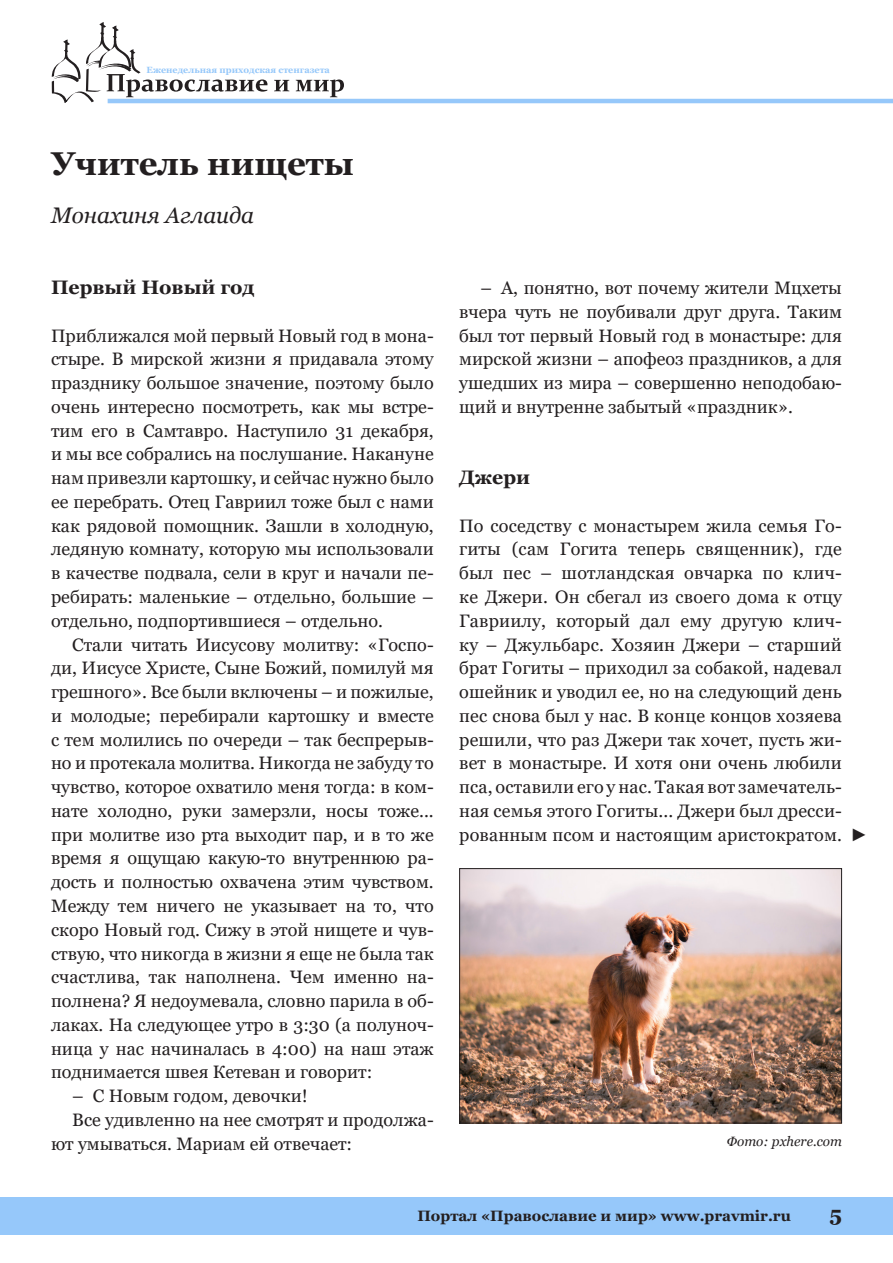
<style>
.page{position:relative;width:893px;height:1263px;background:#fff}
.page>*{position:absolute;margin:0;border:0;box-sizing:border-box;transform-origin:0 0}
.Zagolovok{font:700 33px "Georgia";color:#231f20}
.Author{font:italic 22.5px "Georgia";color:#231f20}
.t1{font:700 21px "Georgia";color:#231f20}
.Podzagolovok{font:700 19.5px "Georgia";color:#231f20}
.Text{font:18px/23.7px "Georgia";color:#231f20;text-align:justify}
.Text_first{font:18px/23.7px "Georgia";letter-spacing:.005em;color:#231f20;text-align:justify}
.Text-2{font:18px "Arial";color:#231f20}
.t2{font:700 15px "Georgia";color:#231f20}
.Podpis_pod_photo{font:italic 13.5px "Georgia";color:#231f20}
.t3{font:700 9px "Georgia";color:#96c8fa}
</style>
<div class="page">
<svg style="left:52px;top:22px;width:215px;height:81px"></svg>
<svg style="left:274px;top:80px;width:15px;height:11px"></svg>
<svg style="left:296px;top:79px;width:48px;height:18px"></svg>
<hr style="left:108px;top:99px;width:785px;height:4px;background:#96c8fa">
<div style="left:0;top:1197px;width:893px;height:37px;background:#96c8fa"></div>
<img style="left:461px;top:870px;width:379px;height:251px">
<div style="left:459px;top:868px;width:383px;height:255px;border:1px solid #231f20"></div>
<p class="t3" style="left:147px;top:64px;width:185px">Еженедельная приходская стенгазета</p>
<p class="Zagolovok" style="left:51px;top:142px;width:305px">Учитель нищеты</p>
<p class="Author" style="left:51px;top:201px;width:205px">Монахиня Аглаида</p>
<p class="Podzagolovok" style="left:51px;top:275px;width:205px">Первый Новый год</p>
<p class="Text_first" style="left:51px;top:324px;width:384px">Приближался мой первый Новый год в мона&shy;стыре. В мирской жизни я придавала этому празднику большое значение, поэтому было очень интересно посмотреть, как мы встре&shy;тим его в Самтавро. Наступило 31 декабря, и мы все собрались на послушание. Накануне нам привезли картошку, и сейчас нужно было ее перебрать. Отец Гавриил тоже был с нами как рядовой помощник. Зашли в холодную, ледяную комнату, которую мы использовали в качестве подвала, сели в круг и начали пе&shy;ребирать: маленькие – отдельно, большие – отдельно, подпортившиеся – отдельно.</p>
<p class="Text" style="left:51px;top:633px;width:384px;text-indent:21px">Стали читать Иисусову молитву: «Госпо&shy;ди, Иисусе Христе, Сыне Божий, помилуй мя грешного». Все были включены – и пожилые, и молодые; перебирали картошку и вместе с тем молились по очереди – так беспрерыв&shy;но и протекала молитва. Никогда не забуду то чувство, которое охватило меня тогда: в ком&shy;нате холодно, руки замерзли, носы тоже... при молитве изо рта выходит пар, и в то же время я ощущаю какую-то внутреннюю ра&shy;дость и полностью охвачена этим чувством.<br>Между тем ничего не указывает на то, что скоро Новый год. Сижу в этой нищете и чув&shy;ствую, что никогда в жизни я еще не была так счастлива, так наполнена. Чем именно на&shy;полнена? Я недоумевала, словно парила в об&shy;лаках. На следующее утро в 3:30 (а полуноч&shy;ница у нас начиналась в 4:00) на наш этаж поднимается швея Кетеван и говорит:</p>
<p class="Text" style="left:72px;top:1084px;width:237px">– С Новым годом, девочки!</p>
<p class="Text" style="left:51px;top:1108px;width:384px;text-indent:21px">Все удивленно на нее смотрят и продолжа&shy;ют умываться. Мариам ей отвечает:</p>
<p class="Text" style="left:459px;top:276px;width:384px;text-indent:21px">– А, понятно, вот почему жители Мцхеты вчера чуть не поубивали друг друга. Таким был тот первый Новый год в монастыре: для мирской жизни – апофеоз праздников, а для ушедших из мира – совершенно неподобаю&shy;щий и внутренне забытый «праздник».</p>
<p class="Podzagolovok" style="left:459px;top:465px;width:72px">Джери</p>
<p class="Text_first" style="left:459px;top:514px;width:384px">По соседству с монастырем жила семья Го&shy;гиты (сам Гогита теперь священник), где был пес – шотландская овчарка по клич&shy;ке Джери. Он сбегал из своего дома к отцу Гавриилу, который дал ему другую клич&shy;ку – Джульбарс. Хозяин Джери – старший брат Гогиты – приходил за собакой, надевал ошейник и уводил ее, но на следующий день пес снова был у нас. В конце концов хозяева решили, что раз Джери так хочет, пусть жи&shy;вет в монастыре. И хотя они очень любили пса, оставили его у нас. Такая вот замечатель&shy;ная семья этого Гогиты... Джери был дресси&shy;рованным псом и настоящим аристократом.</p>
<p class="Text-2" style="left:850px;top:822px;width:19px">►</p>
<p class="Podpis_pod_photo" style="left:727px;top:1133px;width:117px">Фото: pxhere.com</p>
<p class="t2" style="left:417px;top:1206px;width:375px">Портал «Православие и мир» www.pravmir.ru</p>
<p class="t1" style="left:829px;top:1200px;width:14px">5</p>
</div>
